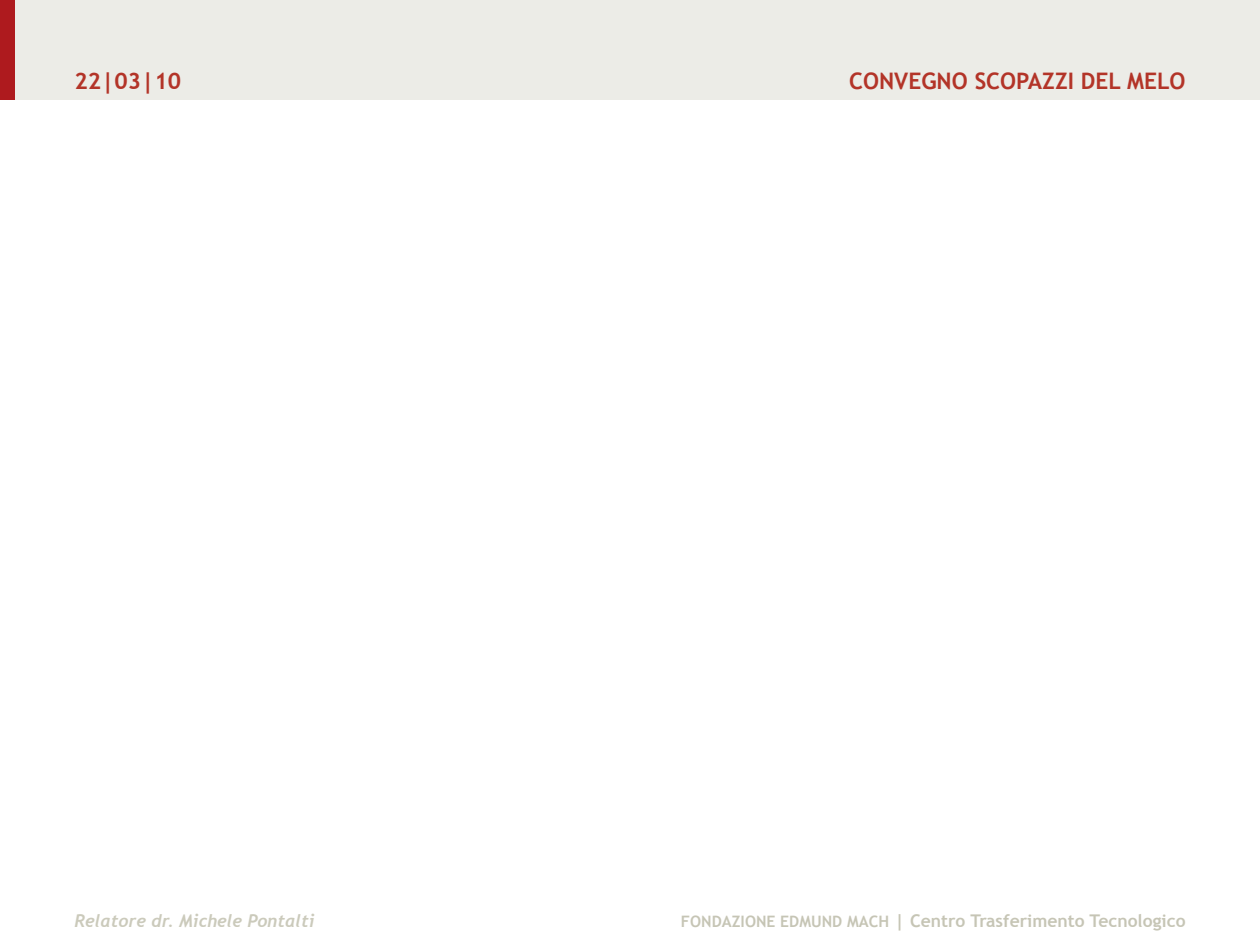
<style>
.page{position:relative;width:1260px;height:945px;background:#fff}
.page>*{position:absolute;margin:0;border:0;box-sizing:border-box;transform-origin:0 0}
.t1{font:700 22.75px "Trebuchet MS";color:#b33428}
.t2{font:700 17.5px "Trebuchet MS";color:#c6c5b5}
.t3{font:italic 700 17.5px "Trebuchet";color:#cbcabb}
.s1{font-size:15.75px}
</style>
<div class="page">
<div style="left:0;top:0;width:1260px;height:99px;background:#ecece7"></div>
<div style="left:0;top:0;width:15px;height:99px;background:#ae1a1e"></div>
<h1 class="t1" style="left:74px;top:67px;width:108px">22|03|10</h1>
<h1 class="t1" style="left:849px;top:67px;width:338px">CONVEGNO SCOPAZZI DEL MELO</h1>
<p class="t3" style="left:74px;top:910px;width:241px">Relatore dr. Michele Pontalti</p>
<p class="t2" style="left:681px;top:910px;width:506px"><span class="s1">FONDAZIONE EDMUND MACH</span> | Centro Trasferimento Tecnologico</p>
</div>
